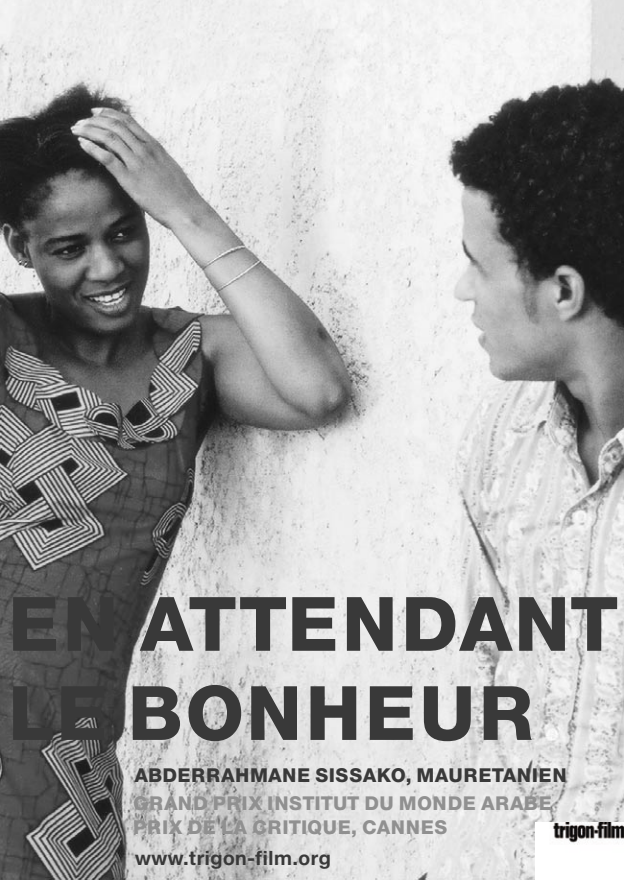
<style>
.page{position:relative;width:624px;height:880px;background:#fff}
.page>*{position:absolute;margin:0;border:0;box-sizing:border-box;transform-origin:0 0}
.t1{font:800 76px/89.2px "Neue Helvetica BQ";letter-spacing:.055em;color:#393939}
.t2{font:700 20px "Neue Helvetica BQ";letter-spacing:.03em;color:#393939}
.t3{font:800 19.2px/24px "Neue Helvetica BQ";letter-spacing:.05em;color:#909090}
.t4{font:800 19.2px "Neue Helvetica BQ";letter-spacing:.045em;color:#393939}
</style>
<div class="page">
<img style="left:0;top:0;width:624px;height:879px">
<div style="left:535px;top:822px;width:89px;height:58px;background:#fff"></div>
<img style="left:551px;top:822px;width:72px;height:23px">
<h1 class="t1" style="left:9px;top:587px;width:610px">EN ATTENDANT<br>LE BONHEUR</h1>
<p class="t4" style="left:134px;top:769px;width:433px">ABDERRAHMANE SISSAKO, MAURETANIEN</p>
<p class="t3" style="left:134px;top:793px;width:420px">GRAND PRIX INSTITUT DU MONDE ARABE<br>PRIX DE LA CRITIQUE, CANNES</p>
<p class="t2" style="left:135px;top:852px;width:197px">www.trigon-film.org</p>
</div>
